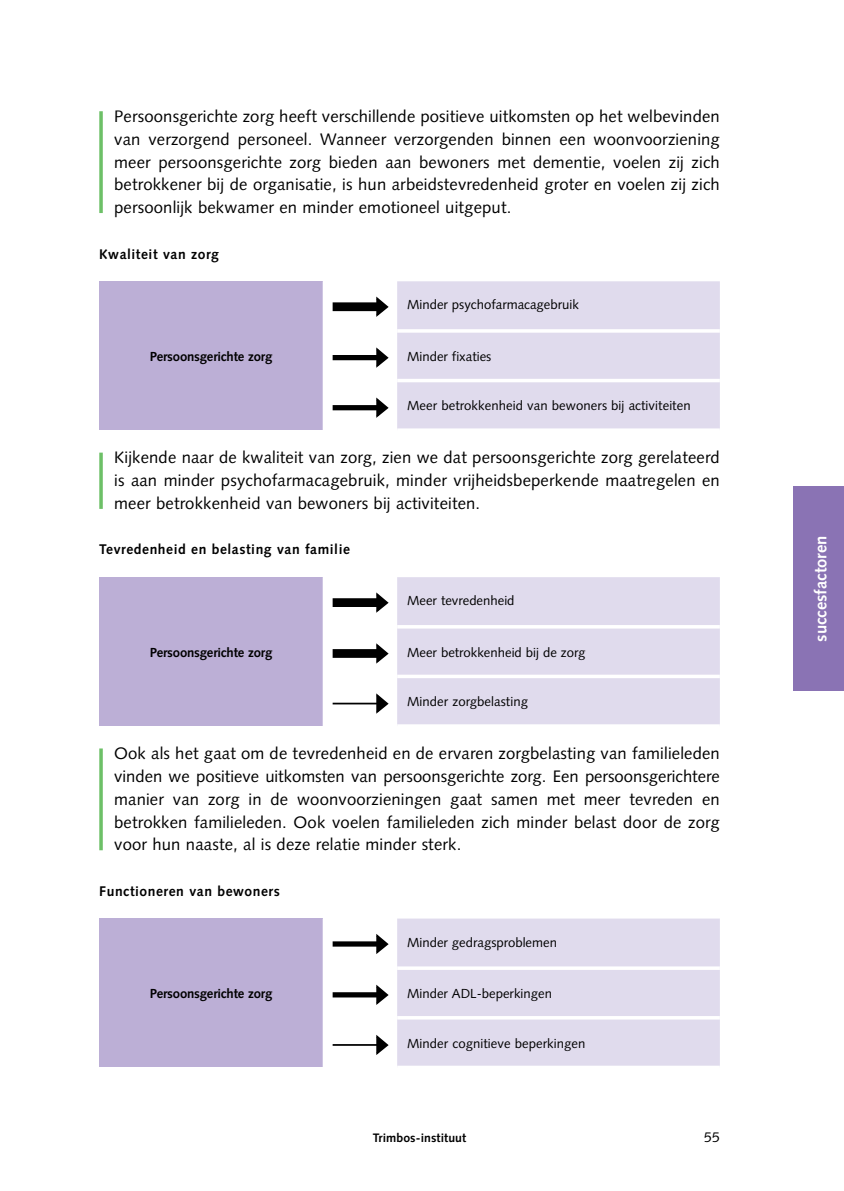
<style>
.page{position:relative;width:844px;height:1191px;background:#fff}
.page>*{position:absolute;margin:0;border:0;box-sizing:border-box;transform-origin:0 0}
.t1{font:16.62px/22.8px "Syntax LT Std";letter-spacing:.01em;color:#000;text-align:justify}
.t2{font:700 16.62px "Syntax LT Std";color:#fff}
.t3{font:700 14px "Syntax LT Std";letter-spacing:.04em;color:#000}
.t4{font:14px "Syntax LT Std";color:#000}
.t5{font:13.12px "Syntax LT Std";color:#000}
.t6{font:700 13.12px "Syntax LT Std";letter-spacing:-.015em;color:#000}
.t7{font:700 12.25px "Syntax LT Std";letter-spacing:.005em;color:#000}
</style>
<div class="page">
<div style="left:99px;top:281px;width:223px;height:149px;background:#bcafd6"></div>
<div style="left:397px;top:281px;width:322px;height:147px;background:#e0dbed"></div>
<hr style="left:397px;top:329px;width:322px;height:4px;background:#f9f8fb">
<hr style="left:397px;top:379px;width:322px;height:3px;background:#fff">
<svg style="left:397px;top:428px;width:322px;height:1px"></svg>
<div style="left:99px;top:577px;width:223px;height:149px;background:#bcafd6"></div>
<div style="left:397px;top:577px;width:322px;height:147px;background:#e0dbed"></div>
<hr style="left:397px;top:625px;width:322px;height:3px;background:#fff">
<svg style="left:397px;top:674px;width:322px;height:4px"></svg>
<div style="left:99px;top:918px;width:223px;height:149px;background:#bcafd6"></div>
<div style="left:397px;top:918px;width:322px;height:147px;background:#e0dbed"></div>
<svg style="left:397px;top:966px;width:322px;height:4px"></svg>
<hr style="left:397px;top:1016px;width:322px;height:3px;background:#fff">
<svg style="left:397px;top:1065px;width:322px;height:1px"></svg>
<svg style="left:99px;top:111px;width:4px;height:102px"></svg>
<svg style="left:99px;top:452px;width:4px;height:57px"></svg>
<svg style="left:99px;top:748px;width:4px;height:102px"></svg>
<svg style="left:322px;top:281px;width:67px;height:149px"></svg>
<svg style="left:322px;top:577px;width:67px;height:149px"></svg>
<svg style="left:322px;top:918px;width:67px;height:149px"></svg>
<div style="left:793px;top:486px;width:50px;height:205px;background:#8a73b4"></div>
<p class="t1" style="left:114px;top:105px;width:607px">Persoonsgerichte zorg heeft verschillende positieve uitkomsten op het welbevinden van verzorgend personeel. Wanneer verzorgenden binnen een woonvoorziening meer persoonsgerichte zorg bieden aan bewoners met dementie, voelen zij zich betrokkener bij de organisatie, is hun arbeidstevredenheid groter en voelen zij zich persoonlijk bekwamer en minder emotioneel uitgeput.</p>
<p class="t3" style="left:99px;top:246px;width:121px">Kwaliteit van zorg</p>
<p class="t5" style="left:407px;top:297px;width:173px">Minder psychofarmacagebruik</p>
<p class="t5" style="left:407px;top:348px;width:86px">Minder fixaties</p>
<p class="t5" style="left:407px;top:398px;width:285px">Meer betrokkenheid van bewoners bij activiteiten</p>
<p class="t1" style="left:114px;top:446px;width:607px">Kijkende naar de kwaliteit van zorg, zien we dat persoonsgerichte zorg gerelateerd is aan minder psychofarmacagebruik, minder vrijheidsbeperkende maatregelen en meer betrokkenheid van bewoners bij activiteiten.</p>
<p class="t3" style="left:99px;top:541px;width:252px">Tevredenheid en belasting van familie</p>
<p class="t6" style="left:150px;top:348px;width:124px">Persoonsgerichte zorg</p>
<p class="t5" style="left:407px;top:593px;width:109px">Meer tevredenheid</p>
<p class="t5" style="left:407px;top:644px;width:180px">Meer betrokkenheid bij de zorg</p>
<p class="t5" style="left:407px;top:694px;width:122px">Minder zorgbelasting</p>
<p class="t1" style="left:114px;top:742px;width:607px">Ook als het gaat om de tevredenheid en de ervaren zorgbelasting van familieleden vinden we positieve uitkomsten van persoonsgerichte zorg. Een persoonsgerichtere manier van zorg in de woonvoorzieningen gaat samen met meer tevreden en betrokken familieleden. Ook voelen familieleden zich minder belast door de zorg voor hun naaste, al is deze relatie minder sterk.</p>
<p class="t3" style="left:99px;top:883px;width:182px">Functioneren van bewoners</p>
<p class="t6" style="left:150px;top:644px;width:124px">Persoonsgerichte zorg</p>
<p class="t6" style="left:150px;top:985px;width:124px">Persoonsgerichte zorg</p>
<p class="t5" style="left:407px;top:934px;width:151px">Minder gedragsproblemen</p>
<p class="t5" style="left:407px;top:985px;width:146px">Minder ADL-beperkingen</p>
<p class="t5" style="left:407px;top:1035px;width:180px">Minder cognitieve beperkingen</p>
<p class="t7" style="left:372px;top:1131px;width:95px">Trimbos-instituut</p>
<p class="t4" style="left:704px;top:1129px;width:17px">55</p>
<p class="t2" style="left:810px;top:641px;width:108px;rotate:-90deg">succesfactoren</p>
</div>
